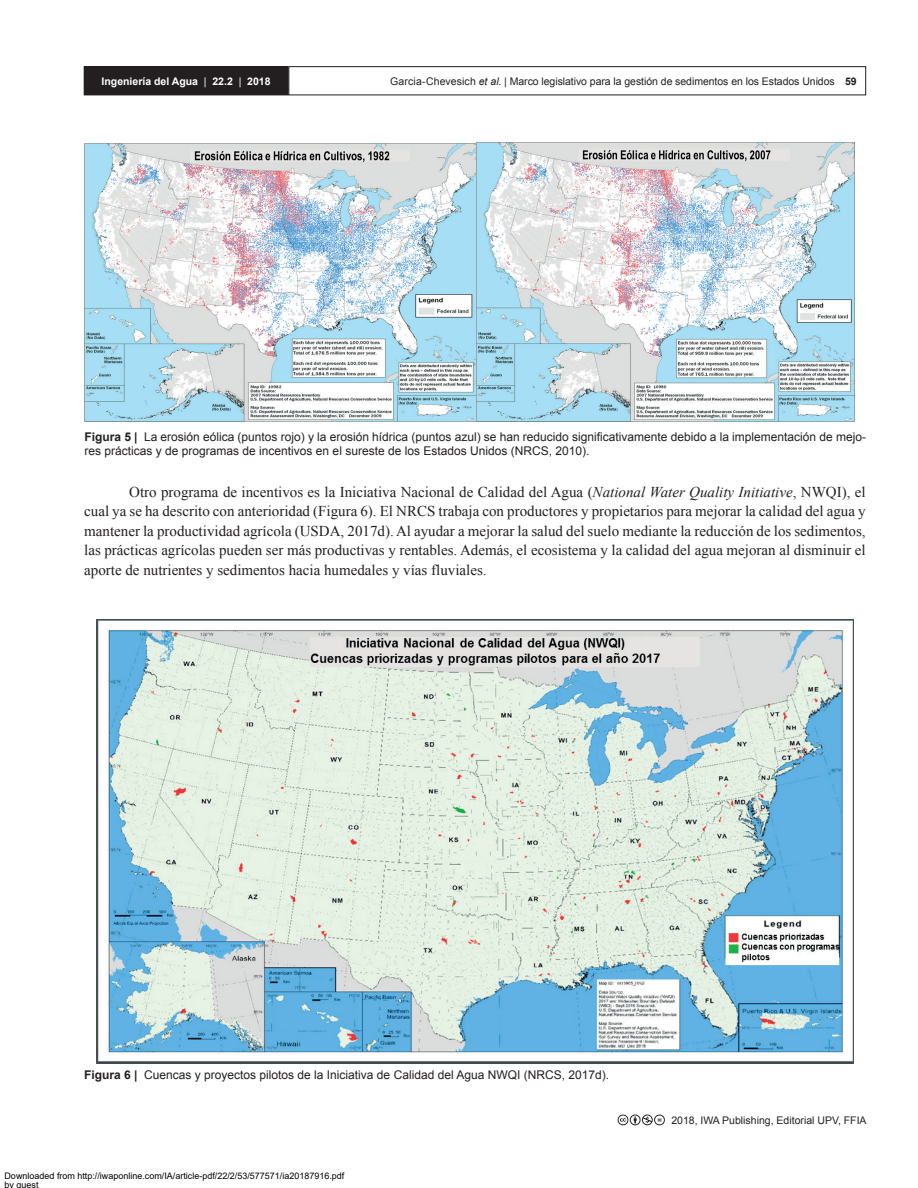
<style>
.page{position:relative;width:918px;height:1188px;background:#fff}
.page>*{position:absolute;margin:0;border:0;box-sizing:border-box;transform-origin:0 0}
.AI_TEXTO_esp{font:15px/19.5px "Times New Roman";color:#231f20;text-align:justify}
.AI_PIE_DE_FIGURA{font:12px/14.4px "Arial";color:#231f20}
.t1{font:10.5px "Arial";letter-spacing:-.005em;color:#231f20}
.t2{font:700 10.5px "Arial";color:#fff}
.t3{font:9px/9px "Arial";color:#000}
.s1{font-weight:400}
.s2{font-style:italic}
.s3{font-weight:700}
</style>
<div class="page">
<div style="left:288px;top:66px;width:578px;height:29px;border:1px solid #231f20"></div>
<div style="left:84px;top:67px;width:204px;height:28px;background:#231f20"></div>
<div style="left:84px;top:66px;width:204px;height:29px;border:1px solid #231f20"></div>
<svg style="left:618px;top:1115px;width:47px;height:10px"></svg>
<img style="left:96px;top:619px;width:758px;height:445px">
<img style="left:85px;top:143px;width:770px;height:279px">
<p class="t2" style="left:102px;top:74px;width:171px">Ingeniería del Agua <span class="s1">|</span> 22.2 <span class="s1">|</span> 2018</p>
<p class="t1" style="left:390px;top:74px;width:468px">Garcia-Chevesich <span class="s2">et al</span>. | Marco legislativo para la gestión de sedimentos en los Estados Unidos <span class="s3">59</span></p>
<p class="AI_PIE_DE_FIGURA" style="left:85px;top:429px;width:783px"><span class="s3">Figura 5 |</span> La erosión eólica (puntos rojo) y la erosión hídrica (puntos azul) se han reducido significativamente debido a la implementación de mejo&shy;res prácticas y de programas de incentivos en el sureste de los Estados Unidos (NRCS, 2010).</p>
<p class="AI_TEXTO_esp" style="left:84px;top:482px;width:783px;text-indent:45px">Otro programa de incentivos es la Iniciativa Nacional de Calidad del Agua (<span class="s2">National Water Quality Initiative</span>, NWQI), el cual ya se ha descrito con anterioridad (Figura 6). El NRCS trabaja con productores y propietarios para mejorar la calidad del agua y mantener la productividad agrícola (USDA, 2017d). Al ayudar a mejorar la salud del suelo mediante la reducción de los sedimentos, las prácticas agrícolas pueden ser más productivas y rentables. Además, el ecosistema y la calidad del agua mejoran al disminuir el aporte de nutrientes y sedimentos hacia humedales y vías fluviales.</p>
<p class="AI_PIE_DE_FIGURA" style="left:84px;top:1067px;width:526px"><span class="s3">Figura 6 |</span> Cuencas y proyectos pilotos de la Iniciativa de Calidad del Agua NWQI (NRCS, 2017d).</p>
<p class="t3" style="left:4px;top:1172px;width:341px">Downloaded from http://iwaponline.com/IA/article-pdf/22/2/53/577571/ia20187916.pdf by guest</p>
<p class="t1" style="left:671px;top:1113px;width:197px">2018, IWA Publishing, Editorial UPV, FFIA</p>
</div>
